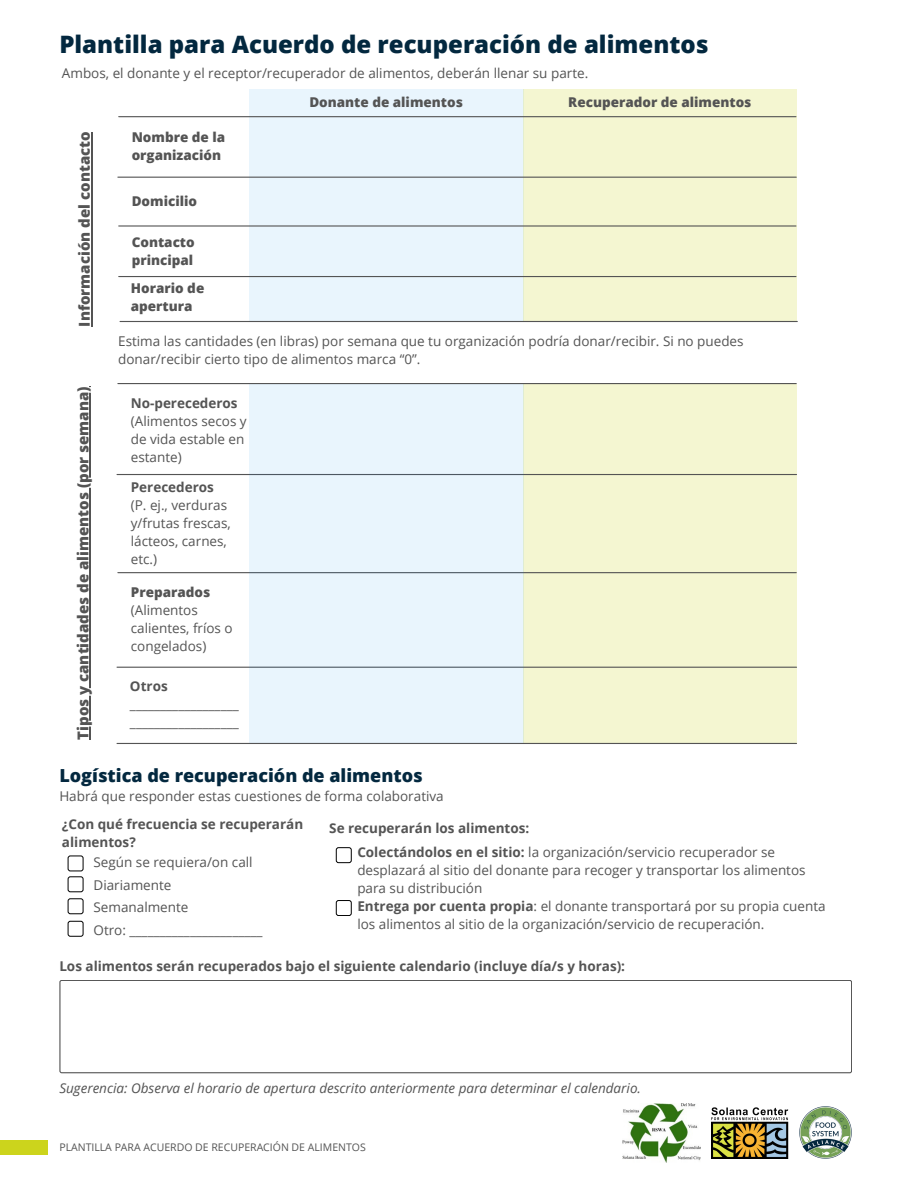
<style>
.page{position:relative;width:918px;height:1188px;background:#fff}
.page>*{position:absolute;margin:0;border:0;box-sizing:border-box;transform-origin:0 0}
.t1{font:800 24px "Open Sans";color:#03283f}
.t2{font:800 18px "Open Sans";color:#03283f}
.t3{font:800 15px "Open Sans";color:#545454}
.t4{font:13.5px/18px "Open Sans";color:#545454}
.t5{font:700 13.5px/18px "Open Sans";color:#545454}
.t6{font:800 13.5px/18px "Open Sans";color:#545454}
.t7{font:italic 13.5px "Open Sans";color:#545454}
.t8{font:10.5px "Open Sans";color:#545454}
.s1{font-weight:700}
</style>
<div class="page">
<div style="left:0;top:1140px;width:48px;height:15px;background:#ccd41c"></div>
<img style="left:800px;top:1107px;width:52px;height:52px">
<img style="left:712px;top:1107px;width:76px;height:52px">
<img style="left:623px;top:1104px;width:77px;height:58px">
<div style="left:249px;top:90px;width:274px;height:231px;background:#e9f5fd"></div>
<div style="left:523px;top:90px;width:274px;height:231px;background:#f4f6d1"></div>
<hr style="left:118px;top:177px;width:678px;height:1px;background:#545454">
<hr style="left:119px;top:225px;width:677px;height:2px;background:#545454">
<hr style="left:119px;top:116px;width:677px;height:1px;background:#545454">
<div style="left:523px;top:385px;width:274px;height:358px;background:#f4f6d1"></div>
<hr style="left:117px;top:474px;width:680px;height:1px;background:#545454">
<hr style="left:118px;top:572px;width:678px;height:1px;background:#545454">
<hr style="left:118px;top:383px;width:678px;height:1px;background:#545454">
<hr style="left:117px;top:667px;width:680px;height:1px;background:#545454">
<hr style="left:117px;top:743px;width:680px;height:1px;background:#545454">
<hr style="left:119px;top:276px;width:677px;height:1px;background:#545454">
<svg style="left:59px;top:980px;width:793px;height:93px"></svg>
<div style="left:68px;top:856px;width:15px;height:15px;border:1px solid #000;border-radius:2px"></div>
<div style="left:68px;top:876px;width:15px;height:16px;border:1px solid #000;border-radius:2px"></div>
<div style="left:68px;top:898px;width:15px;height:16px;border:1px solid #000;border-radius:2px"></div>
<div style="left:68px;top:921px;width:15px;height:16px;border:1px solid #000;border-radius:2px"></div>
<div style="left:336px;top:847px;width:16px;height:16px;border:1px solid #000;border-radius:2px"></div>
<div style="left:336px;top:900px;width:16px;height:16px;border:1px solid #000;border-radius:2px"></div>
<hr style="left:91px;top:132px;width:1px;height:195px;background:#545454">
<hr style="left:90px;top:387px;width:1px;height:353px;background:#545454">
<div style="left:249px;top:384px;width:274px;height:359px;background:#e9f5fd"></div>
<hr style="left:120px;top:321px;width:677px;height:1px;background:#545454">
<h1 class="t1" style="left:59px;top:27px;width:651px">Plantilla para Acuerdo de recuperación de alimentos</h1>
<p class="t4" style="left:62px;top:63px;width:528px">Ambos, el donante y el receptor/recuperador de alimentos, deberán llenar su parte.</p>
<p class="t3" style="left:74px;top:327px;width:196px;rotate:-90deg">Información del contacto</p>
<p class="t6" style="left:132px;top:128px;width:95px">Nombre de la organización</p>
<p class="t6" style="left:132px;top:192px;width:67px">Domicilio</p>
<p class="t6" style="left:132px;top:232px;width:65px">Contacto principal</p>
<p class="t6" style="left:131px;top:279px;width:75px">Horario de apertura</p>
<p class="t6" style="left:309px;top:93px;width:155px">Donante de alimentos</p>
<p class="t6" style="left:568px;top:93px;width:185px">Recuperador de alimentos</p>
<p class="t4" style="left:118px;top:332px;width:627px">Estima las cantidades (en libras) por semana que tu organización podría donar/recibir. Si no puedes donar/recibir cierto tipo de alimentos marca “0”.</p>
<p class="t5" style="left:131px;top:394px;width:108px">No-perecederos</p>
<p class="t4" style="left:131px;top:412px;width:117px">(Alimentos secos y de vida estable en estante)</p>
<p class="t5" style="left:131px;top:478px;width:85px">Perecederos</p>
<p class="t4" style="left:131px;top:496px;width:102px">(P. ej., verduras y/frutas frescas, lácteos, carnes, etc.)</p>
<p class="t6" style="left:131px;top:583px;width:81px">Preparados</p>
<p class="t4" style="left:131px;top:601px;width:103px">(Alimentos calientes, fríos o congelados)</p>
<p class="t3" style="left:72px;top:740px;width:355px;rotate:-90deg">Tipos y cantidades de alimentos (por semana)</p>
<p class="t5" style="left:130px;top:677px;width:39px">Otros</p>
<p class="t4" style="left:130px;top:695px;width:110px">__________________ __________________</p>
<h2 class="t2" style="left:59px;top:762px;width:365px">Logística de recuperación de alimentos</h2>
<p class="t4" style="left:59px;top:786px;width:386px">Habrá que responder estas cuestiones de forma colaborativa</p>
<p class="t5" style="left:62px;top:815px;width:243px">¿Con qué frecuencia se recuperarán alimentos?</p>
<p class="t4" style="left:94px;top:851px;width:171px;line-height:22.5px">Según se requiera/on call<br>Diariamente<br>Semanalmente<br>Otro: ______________________</p>
<p class="t5" style="left:329px;top:818px;width:202px">Se recuperarán los alimentos:</p>
<p class="t4" style="left:357px;top:843px;width:470px"><span class="s1">Colectándolos en el sitio:</span> la organización/servicio recuperador se desplazará al sitio del donante para recoger y transportar los alimentos para su distribución<br><span class="s1">Entrega por cuenta propia</span>: el donante transportará por su propia cuenta los alimentos al sitio de la organización/servicio de recuperación.</p>
<p class="t5" style="left:59px;top:956px;width:567px">Los alimentos serán recuperados bajo el siguiente calendario (incluye día/s y horas):</p>
<p class="t7" style="left:59px;top:1079px;width:583px">Sugerencia: Observa el horario de apertura descrito anteriormente para determinar el calendario.</p>
<p class="t8" style="left:59px;top:1140px;width:308px">PLANTILLA PARA ACUERDO DE RECUPERACIÓN DE ALIMENTOS</p>
</div>
